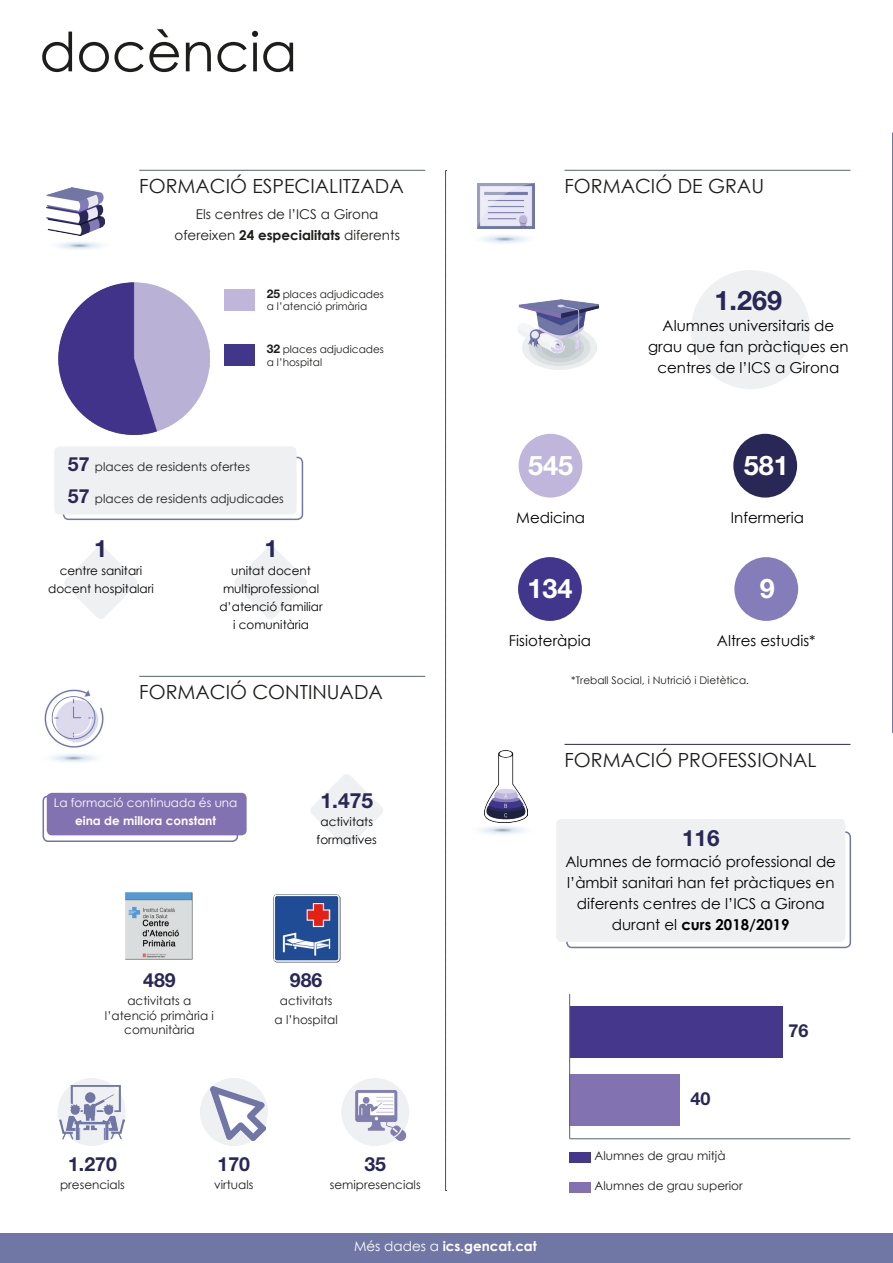
<style>
.page{position:relative;width:893px;height:1263px;background:#fff}
.page>*{position:absolute;margin:0;border:0;box-sizing:border-box;transform-origin:0 0}
.t1{font:54px "Century Gothic";color:#1d1d1b}
.t2{font:700 27px "Helvetica Neue LT Std";color:#fff}
.t3{font:700 27px "Helvetica Neue LT Std";color:#282756}
.t4{font:700 24px "Helvetica Neue LT Std";color:#282756}
.t5{font:700 22.5px "Helvetica Neue LT Std";color:#282756}
.t6{font:700 21px "Helvetica Neue LT Std";color:#282756}
.t7{font:19.5px "Century Gothic";color:#1d1d1b}
.t8{font:700 19.5px "Helvetica Neue LT Std";color:#282756}
.t9{font:700 18px "Helvetica Neue LT Std";color:#282756}
.t10{font:15px/21px "Century Gothic";color:#000;text-align:center}
.t11{font:13.5px/21px "Century Gothic";color:#1d1d1b;text-align:center}
.t12{font:700 13.5px "Century Gothic";color:#fff}
.t13{font:12px/14.4px "Century Gothic";color:#1d1d1b;text-align:center}
.t14{font:12px/18px "Century Gothic";color:#000;text-align:center}
.t15{font:12px "Century Gothic";color:#fff}
.t16{font:700 12px "Century Gothic";color:#fff}
.t17{font:10.5px/12.6px "Century Gothic";color:#1d1d1b}
.s1{font-weight:700}
.s2{font-family:"Helvetica Neue LT Std";font-weight:700;font-size:12px}
.s3{font-family:"Helvetica Neue LT Std";font-weight:700;font-size:19.5px;color:#282756}
.s4{font-weight:400}
</style>
<div class="page">
<div style="left:0;top:1233px;width:893px;height:30px;background:#7077a5"></div>
<svg style="left:892px;top:133px;width:1px;height:600px"></svg>
<div style="left:43px;top:795px;width:195px;height:47px;border:2px solid #7077a5;border-radius:5px"></div>
<div style="left:570px;top:1152px;width:21px;height:10px;background:#45378c"></div>
<div style="left:570px;top:1182px;width:21px;height:10px;background:#8372b2"></div>
<div style="left:224px;top:289px;width:31px;height:21px;background:#c0b6db"></div>
<div style="left:224px;top:344px;width:31px;height:22px;background:#41358c"></div>
<div style="left:47px;top:793px;width:200px;height:42px;background:#8372b2;border-radius:5px"></div>
<div style="left:566px;top:831px;width:285px;height:117px;border:2px solid #7077a5;border-radius:5px"></div>
<div style="left:556px;top:819px;width:289px;height:123px;background:#eef0f2;border-radius:5px"></div>
<svg style="left:310px;top:774px;width:73px;height:73px"></svg>
<svg style="left:64px;top:546px;width:73px;height:73px"></svg>
<svg style="left:234px;top:546px;width:73px;height:73px"></svg>
<hr style="left:570px;top:1138px;width:280px;height:1px;background:#54656b">
<div style="left:570px;top:1007px;width:212px;height:51px;background:#45378c"></div>
<div style="left:570px;top:1075px;width:110px;height:51px;background:#8372b2"></div>
<svg style="left:445px;top:170px;width:2px;height:1021px"></svg>
<hr style="left:139px;top:170px;width:286px;height:1px;background:#54656b">
<hr style="left:569px;top:994px;width:1px;height:144px;background:#54656b">
<img style="left:44px;top:689px;width:60px;height:59px">
<img style="left:47px;top:187px;width:58px;height:48px">
<img style="left:477px;top:184px;width:57px;height:45px">
<img style="left:518px;top:300px;width:81px;height:60px">
<img style="left:484px;top:751px;width:43px;height:71px">
<div style="left:63px;top:457px;width:240px;height:63px;border:2px solid #7077a5;border-radius:5px"></div>
<div style="left:54px;top:446px;width:243px;height:68px;background:#eef0f2;border-radius:5px"></div>
<img style="left:125px;top:892px;width:67px;height:68px">
<img style="left:273px;top:894px;width:67px;height:68px">
<div style="left:200px;top:1078px;width:68px;height:68px;background:#eef0f2;border-radius:50%"></div>
<div style="left:341px;top:1078px;width:68px;height:68px;background:#eef0f2;border-radius:50%"></div>
<div style="left:58px;top:1078px;width:68px;height:68px;background:#eef0f2;border-radius:50%"></div>
<img style="left:350px;top:1086px;width:57px;height:55px">
<img style="left:58px;top:283px;width:152px;height:151px">
<img style="left:59px;top:1085px;width:66px;height:54px">
<img style="left:211px;top:1087px;width:54px;height:53px">
<hr style="left:139px;top:676px;width:286px;height:1px;background:#54656b">
<hr style="left:564px;top:170px;width:286px;height:1px;background:#54656b">
<hr style="left:564px;top:744px;width:286px;height:1px;background:#282756">
<div style="left:691px;top:270px;width:119px;height:119px;background:#eef0f2;border-radius:50%"></div>
<div style="left:733px;top:434px;width:64px;height:64px;background:#282756;border-radius:50%"></div>
<div style="left:734px;top:557px;width:64px;height:64px;background:#857dba;border-radius:50%"></div>
<div style="left:518px;top:557px;width:64px;height:64px;background:#41358c;border-radius:50%"></div>
<div style="left:519px;top:434px;width:63px;height:64px;background:#c0b6db;border-radius:50%"></div>
<h1 class="t1" style="left:39px;top:14px;width:259px">docència</h1>
<h3 class="t7" style="left:139px;top:173px;width:266px">FORMACIÓ ESPECIALITZADA</h3>
<p class="t11" style="left:175px;top:203px;width:227px">Els centres de l’ICS a Girona ofereixen <span class="s1">24 especialitats</span> diferents</p>
<p class="t17" style="left:267px;top:287px;width:119px"><span class="s2">25</span> places adjudicades a l’atenció primària</p>
<p class="t17" style="left:267px;top:343px;width:119px"><span class="s2">32</span> places adjudicades a l’hospital</p>
<p class="t13" style="left:68px;top:459px;width:184px"><span class="s3">57</span> places de residents ofertes</p>
<p class="t13" style="left:68px;top:491px;width:218px"><span class="s3">57</span> places de residents adjudicades</p>
<h3 class="t4" style="left:94px;top:534px;width:15px">1</h3>
<p class="t14" style="left:48px;top:562px;width:107px">centre sanitari docent hospitalari</p>
<h3 class="t4" style="left:264px;top:534px;width:15px">1</h3>
<p class="t14" style="left:219px;top:562px;width:105px">unitat docent multiprofessional d’atenció familiar i comunitària</p>
<h3 class="t7" style="left:139px;top:679px;width:245px">FORMACIÓ CONTINUADA</h3>
<p class="t15" style="left:54px;top:794px;width:185px">La formació continuada és una</p>
<p class="t16" style="left:75px;top:812px;width:142px">eina de millora constant</p>
<h3 class="t6" style="left:321px;top:787px;width:54px">1.475</h3>
<p class="t14" style="left:317px;top:812px;width:62px">activitats formatives</p>
<h3 class="t8" style="left:143px;top:967px;width:34px">489</h3>
<p class="t13" style="left:105px;top:993px;width:110px">activitats a l’atenció primària i comunitària</p>
<h3 class="t8" style="left:290px;top:967px;width:34px">986</h3>
<p class="t13" style="left:275px;top:991px;width:65px;line-height:18.6px">activitats a l’hospital</p>
<h3 class="t8" style="left:68px;top:1151px;width:50px">1.270</h3>
<p class="t13" style="left:60px;top:1177px;width:66px">presencials</p>
<h3 class="t8" style="left:218px;top:1151px;width:34px">170</h3>
<p class="t13" style="left:214px;top:1177px;width:41px">virtuals</p>
<h3 class="t8" style="left:364px;top:1151px;width:23px">35</h3>
<p class="t13" style="left:330px;top:1177px;width:92px">semipresencials</p>
<h3 class="t7" style="left:564px;top:173px;width:201px">FORMACIÓ DE GRAU</h3>
<h2 class="t3" style="left:715px;top:284px;width:69px">1.269</h2>
<p class="t10" style="left:648px;top:315px;width:202px">Alumnes universitaris de grau que fan pràctiques en centres de l’ICS a Girona</p>
<h2 class="t2" style="left:528px;top:448px;width:47px">545</h2>
<h2 class="t2" style="left:744px;top:448px;width:47px">581</h2>
<p class="t10" style="left:516px;top:506px;width:70px">Medicina</p>
<p class="t10" style="left:731px;top:506px;width:75px">Infermeria</p>
<h2 class="t2" style="left:527px;top:571px;width:47px">134</h2>
<h2 class="t2" style="left:760px;top:571px;width:17px">9</h2>
<p class="t10" style="left:509px;top:630px;width:83px">Fisioteràpia</p>
<p class="t10" style="left:717px;top:630px;width:100px">Altres estudis*</p>
<p class="t17" style="left:571px;top:674px;width:179px">*Treball Social, i Nutrició i Dietètica.</p>
<h3 class="t7" style="left:564px;top:747px;width:254px">FORMACIÓ PROFESSIONAL</h3>
<h3 class="t5" style="left:682px;top:824px;width:39px">116</h3>
<p class="t10" style="left:566px;top:851px;width:272px">Alumnes de formació professional de l’àmbit sanitari han fet pràctiques en diferents centres de l’ICS a Girona durant el <span class="s1">curs 2018/2019</span></p>
<p class="t9" style="left:691px;top:1087px;width:22px">40</p>
<p class="t13" style="left:594px;top:1149px;width:133px">Alumnes de grau mitjà</p>
<p class="t13" style="left:594px;top:1178px;width:150px">Alumnes de grau superior</p>
<p class="t9" style="left:788px;top:1019px;width:22px">76</p>
<p class="t12" style="left:354px;top:1235px;width:184px"><span class="s4">Més dades a</span> ics.gencat.cat</p>
</div>
